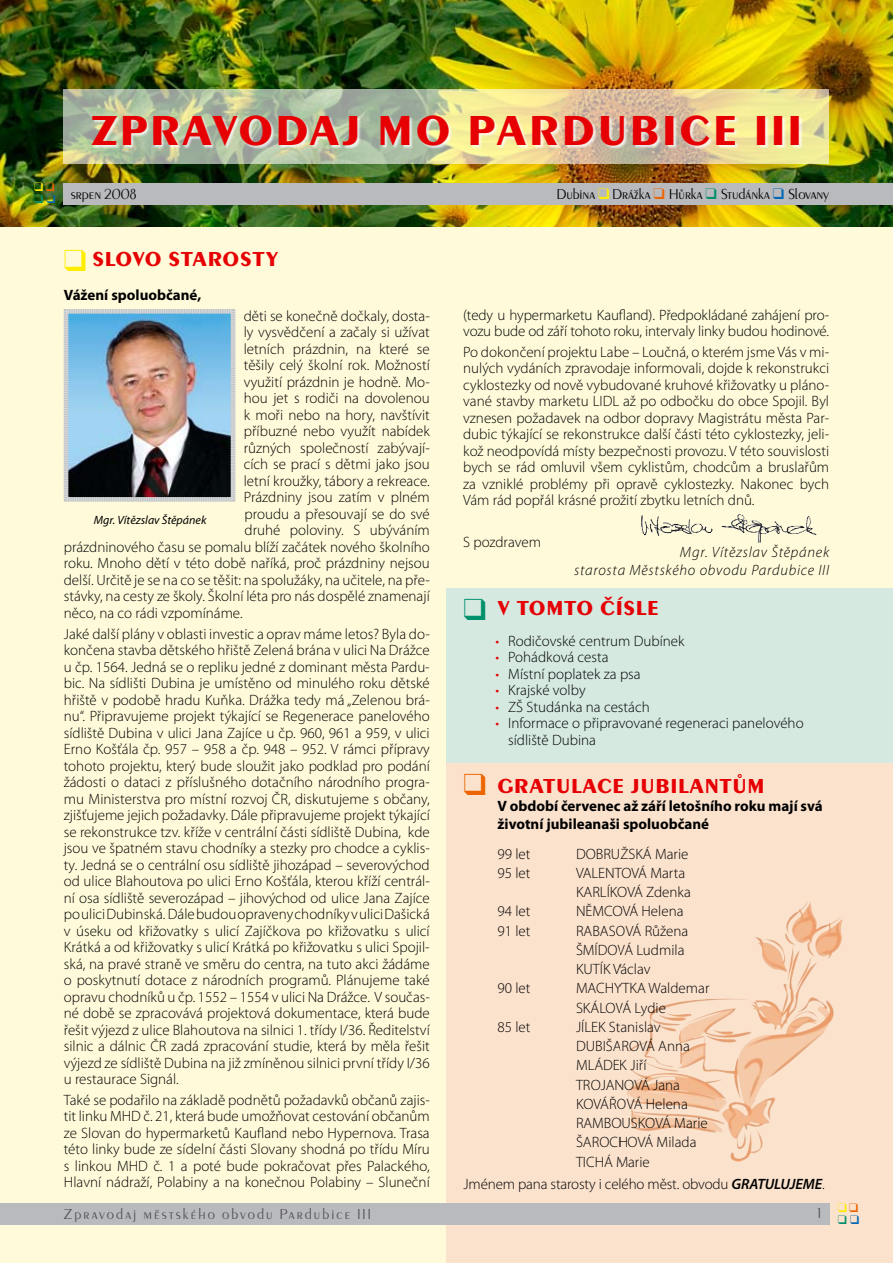
<style>
.page{position:relative;width:893px;height:1263px;background:#fff}
.page>*{position:absolute;margin:0;border:0;box-sizing:border-box;transform-origin:0 0}
.t1{font:700 43.5px "Peignot DOT";letter-spacing:.08em;color:#e60004}
.t2{font:700 21px "Peignot DOT";letter-spacing:.065em;color:#e60004}
.t3{font:300 15px/16.5px "Myriad Pro";color:#000}
.t4{font:700 15px/18px "Myriad Pro";color:#000}
.t5{font:italic 300 15px/18px "Myriad Pro";letter-spacing:.05em;color:#000;text-align:right}
.t6{font:300 15px "Peignot DOT";color:#000}
.t7{font:300 15px "Peignot DOT";letter-spacing:.14em;color:#504f53}
.t8{font:italic 12px "Myriad Pro";color:#000}
.s1{color:#00916c}
.s2{color:#0068b4}
.s3{color:#ffed00}
.s4{color:#ec6500}
.s5{color:#e60004}
.s6{font-weight:600;font-style:italic}
</style>
<div class="page">
<div style="left:0;top:205px;width:893px;height:1058px;background:#fffbda"></div>
<div style="left:446px;top:754px;width:447px;height:509px;background:#fbe2cd"></div>
<img style="left:0;top:0;width:893px;height:227px">
<div style="left:446px;top:588px;width:447px;height:175px;background:#d5e9e1"></div>
<svg style="left:64px;top:90px;width:765px;height:74px;background:#c9c89d"></svg>
<div style="left:92px;top:116px;width:801px;height:67px;background:#fff;opacity:.75"></div>
<div style="left:0;top:1203px;width:829px;height:22px;background:#b9babd"></div>
<img style="left:63px;top:309px;width:173px;height:193px">
<div style="left:64px;top:184px;width:829px;height:21px;background:#b9babd"></div>
<img style="left:722px;top:514px;width:94px;height:28px">
<img style="left:786px;top:901px;width:44px;height:56px">
<svg style="left:34px;top:183px;width:20px;height:8px"></svg>
<h1 class="t1" style="left:92px;top:105px;width:408px">ZPRAVODAJ MO PARD</h1>
<h1 class="t1" style="left:598px;top:105px;width:172px">UBICE III</h1>
<p class="t6" style="left:34px;top:186px;width:104px"><span class="s1">❑</span> <span class="s2">❑</span> srpen 2008</p>
<p class="t6" style="left:557px;top:186px;width:274px">Dubina <span class="s3">❑</span> Drážka <span class="s4">❑</span> Hůrka <span class="s1">❑</span> Studánka <span class="s2">❑</span> Slovany</p>
<h2 class="t2" style="left:93px;top:247px;width:39px">SLOVO</h2>
<h2 class="t2" style="left:169px;top:247px;width:40px">STAROS</h2>
<h2 class="t2" style="left:253px;top:247px;width:27px">TY</h2>
<p class="t4" style="left:64px;top:285px;width:139px">Vážení spoluobčané,</p>
<p class="t3" style="left:244px;top:307px;width:188px">děti se konečně dočkaly, dosta-</p>
<p class="t3" style="left:244px;top:324px;width:188px">ly vysvědčení a začaly si užívat</p>
<p class="t3" style="left:244px;top:340px;width:188px">letních prázdnin, na které se</p>
<p class="t3" style="left:244px;top:357px;width:188px">těšily celý školní rok. Možností</p>
<p class="t3" style="left:244px;top:373px;width:188px">využití prázdnin je hodně. Mo-</p>
<p class="t3" style="left:244px;top:390px;width:188px">hou jet s rodiči na dovolenou</p>
<p class="t3" style="left:244px;top:406px;width:188px">k moři nebo na hory, navštívit</p>
<p class="t3" style="left:244px;top:423px;width:188px">příbuzné nebo využít nabídek</p>
<p class="t3" style="left:244px;top:439px;width:188px">různých společností zabývají-</p>
<p class="t3" style="left:244px;top:456px;width:188px">cích se prací s dětmi jako jsou</p>
<p class="t3" style="left:244px;top:472px;width:188px">letní kroužky, tábory a rekreace.</p>
<p class="t3" style="left:244px;top:489px;width:188px">Prázdniny jsou zatím v plném</p>
<p class="t3" style="left:244px;top:505px;width:187px">proudu a přesouvají se do své</p>
<p class="t3" style="left:244px;top:522px;width:187px">druhé poloviny. S ubýváním</p>
<p class="t3" style="left:64px;top:538px;width:368px">prázdninového času se pomalu blíží začátek nového školního</p>
<p class="t3" style="left:64px;top:555px;width:368px">roku. Mnoho dětí v této době naříká, proč prázdniny nejsou</p>
<p class="t3" style="left:64px;top:571px;width:368px">delší. Určitě je se na co se těšit: na spolužáky, na učitele, na pře-</p>
<p class="t3" style="left:64px;top:588px;width:367px">stávky, na cesty ze školy. Školní léta pro nás dospělé znamenají</p>
<p class="t3" style="left:64px;top:604px;width:180px">něco, na co rádi vzpomínáme.</p>
<p class="t3" style="left:64px;top:625px;width:368px;text-align:justify">Jaké další plány v oblasti investic a oprav máme letos? Byla do&shy;končena stavba dětského hřiště Zelená brána v ulici Na Drážce u čp. 1564. Jedná se o repliku jedné z dominant města Pardu&shy;bic. Na sídlišti Dubina je umístěno od minulého roku dětské hřiště v podobě hradu Kuňka. Drážka tedy má „Zelenou brá&shy;nu“. Připravujeme projekt týkající se Regenerace panelového sídliště Dubina v ulici Jana Zajíce u čp. 960, 961 a 959, v ulici Erno Košťála čp. 957 – 958 a čp. 948 – 952. V rámci přípravy tohoto projektu, který bude sloužit jako podklad pro podání žádosti o dataci z příslušného dotačního národního progra&shy;mu Ministerstva pro místní rozvoj ČR, diskutujeme s občany, zjišťujeme jejich požadavky. Dále připravujeme projekt týkající se rekonstrukce tzv. kříže v centrální části sídliště Dubina, kde jsou ve špatném stavu chodníky a stezky pro chodce a cyklis&shy;ty. Jedná se o centrální osu sídliště jihozápad – severovýchod od ulice Blahoutova po ulici Erno Košťála, kterou kříží centrál&shy;ní osa sídliště severozápad – jihovýchod od ulice Jana Zajíce po ulici Dubinská. Dále budou opraveny chodníky v ulici Dašická v úseku od křižovatky s ulicí Zajíčkova po křižovatku s ulicí Krátká a od křižovatky s ulicí Krátká po křižovatku s ulici Spojil&shy;ská, na pravé straně ve směru do centra, na tuto akci žádáme o poskytnutí dotace z národních programů. Plánujeme také opravu chodníků u čp. 1552 – 1554 v ulici Na Drážce. V součas&shy;né době se zpracovává projektová dokumentace, která bude řešit výjezd z ulice Blahoutova na silnici 1. třídy I/36. Ředitelství silnic a dálnic ČR zadá zpracování studie, která by měla řešit výjezd ze sídliště Dubina na již zmíněnou silnici první třídy I/36 u restaurace Signál.</p>
<p class="t3" style="left:64px;top:1091px;width:368px;text-align:justify">Také se podařilo na základě podnětů požadavků občanů zajis&shy;tit linku MHD č. 21, která bude umožňovat cestování občanům ze Slovan do hypermarketů Kaufland nebo Hypernova. Trasa této linky bude ze sídelní části Slovany shodná po třídu Míru s linkou MHD č. 1 a poté bude pokračovat přes Palackého, Hlavní nádraží, Polabiny a na konečnou Polabiny – Sluneční</p>
<p class="t8" style="left:94px;top:512px;width:114px">Mgr. Vítězslav Štěpánek</p>
<p class="t7" style="left:64px;top:1205px;width:309px">Zpravodaj městského obvodu Pardubice III</p>
<p class="t3" style="left:463px;top:306px;width:368px">(tedy u hypermarketu Kaufland). Předpokládané zahájení pro&shy;vozu bude od září tohoto roku, intervaly linky budou hodinové.</p>
<p class="t3" style="left:463px;top:343px;width:368px;text-align:justify">Po dokončení projektu Labe – Loučná, o kterém jsme Vás v mi&shy;nulých vydáních zpravodaje informovali, dojde k rekonstrukci cyklostezky od nově vybudované kruhové křižovatky u pláno&shy;vané stavby marketu LIDL až po odbočku do obce Spojil. Byl vznesen požadavek na odbor dopravy Magistrátu města Par&shy;dubic týkající se rekonstrukce další části této cyklostezky, jeli&shy;kož neodpovídá místy bezpečnosti provozu. V této souvislosti bych se rád omluvil všem cyklistům, chodcům a bruslařům za vzniklé problémy při opravě cyklostezky. Nakonec bych Vám rád popřál krásné prožití zbytku letních dnů.</p>
<p class="t3" style="left:463px;top:533px;width:79px">S pozdravem</p>
<p class="t5" style="left:574px;top:543px;width:257px">Mgr. Vítězslav Štěpánek<br>starosta Městského obvodu Pardubice III</p>
<h2 class="t2" style="left:498px;top:596px;width:162px">V TOMTO ČÍSLE</h2>
<p class="t3" style="left:495px;top:632px;width:191px"><span class="s5">•</span> Rodičovské centrum Dubínek</p>
<p class="t3" style="left:495px;top:649px;width:115px"><span class="s5">•</span> Pohádková cesta</p>
<p class="t3" style="left:495px;top:665px;width:147px"><span class="s5">•</span> Místní poplatek za psa</p>
<p class="t3" style="left:495px;top:682px;width:92px"><span class="s5">•</span> Krajské volby</p>
<p class="t3" style="left:495px;top:698px;width:156px"><span class="s5">•</span> ZŠ Studánka na cestách</p>
<p class="t3" style="left:508px;top:715px;width:297px;text-indent:-13px"><span class="s5">•</span> Informace o připravované regeneraci panelového sídliště Dubina</p>
<h2 class="t2" style="left:463px;top:774px;width:302px"><span class="s4">❑</span> GRATULACE JUBILANTŮM</h2>
<p class="t4" style="left:497px;top:796px;width:327px">V období červenec až září letošního roku mají svá životní jubileanaši spoluobčané</p>
<p class="t3" style="left:497px;top:845px;width:35px">99 let</p>
<p class="t3" style="left:576px;top:845px;width:114px">DOBRUŽSKÁ Marie</p>
<p class="t3" style="left:497px;top:864px;width:35px">95 let</p>
<p class="t3" style="left:576px;top:863px;width:117px;line-height:19.2px">VALENTOVÁ Marta<br>KARLÍKOVÁ Zdenka</p>
<p class="t3" style="left:497px;top:903px;width:35px">94 let</p>
<p class="t3" style="left:576px;top:903px;width:109px">NĚMCOVÁ Helena</p>
<p class="t3" style="left:497px;top:922px;width:35px">91 let</p>
<p class="t3" style="left:576px;top:921px;width:114px;line-height:19.2px">RABASOVÁ Růžena<br>ŠMÍDOVÁ Ludmila<br>KUTÍK Václav</p>
<p class="t3" style="left:497px;top:980px;width:35px">90 let</p>
<p class="t3" style="left:576px;top:978px;width:135px;line-height:19.2px">MACHYTKA Waldemar<br>SKÁLOVÁ Lydie</p>
<p class="t3" style="left:497px;top:1018px;width:35px">85 let</p>
<p class="t3" style="left:576px;top:1017px;width:133px;line-height:19.2px">JÍLEK Stanislav<br>DUBIŠAROVÁ Anna<br>MLÁDEK Jiří<br>TROJANOVÁ Jana<br>KOVÁŘOVÁ Helena<br>RAMBOUSKOVÁ Marie<br>ŠAROCHOVÁ Milada<br>TICHÁ Marie</p>
<p class="t3" style="left:463px;top:1175px;width:363px">Jménem pana starosty i celého měst. obvodu <span class="s6">GRATULUJEME</span>.</p>
<p class="t7" style="left:817px;top:1205px;width:5px">1</p>
</div>
